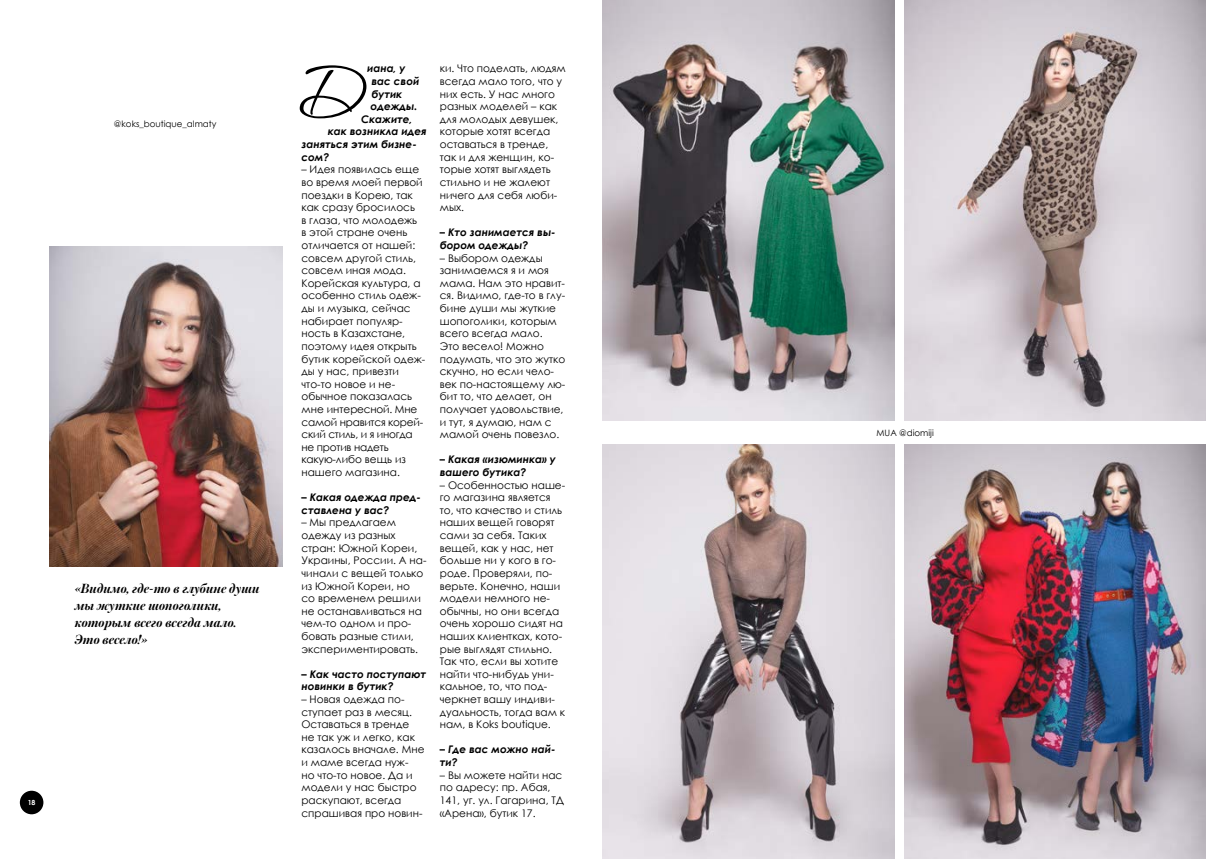
<style>
.page{position:relative;width:1206px;height:859px;background:#fff}
.page>*{position:absolute;margin:0;border:0;box-sizing:border-box;transform-origin:0 0}
.t1{font:84.88px "Corinthia";color:#000}
.t2{font:italic 600 14px/16.8px "Austin Cyr";color:#000}
.t3{font:10.5px/12.6px "Century Gothic";color:#000}
.t4{font:italic 700 10.5px/12.6px "Century Gothic";color:#000}
.t5{font:8.75px "Century Gothic";color:#000}
.t6{font:700 7px "Century Gothic";color:#fff}
</style>
<div class="page">
<div style="left:20px;top:790px;width:23px;height:24px;background:#000;border-radius:50%"></div>
<img style="left:50px;top:246px;width:233px;height:320px">
<img style="left:603px;top:0;width:291px;height:420px">
<img style="left:904px;top:0;width:301px;height:420px">
<img style="left:904px;top:444px;width:301px;height:414px">
<img style="left:603px;top:444px;width:291px;height:414px">
<p class="t5" style="left:114px;top:117px;width:104px">@koks_boutique_almaty</p>
<h2 class="t2" style="left:75px;top:579px;width:186px">«Видимо, где-то в глубине души мы жуткие шопоголики, которым всего всегда мало.<br>Это весело!»</h2>
<p class="t6" style="left:28px;top:796px;width:9px">18</p>
<h1 class="t1" style="left:301px;top:50px;width:65px">Д</h1>
<p class="t4" style="left:367px;top:62px;width:40px">иана, у</p>
<p class="t4" style="left:371px;top:74px;width:49px">вас свой</p>
<p class="t4" style="left:371px;top:87px;width:32px">бутик</p>
<p class="t4" style="left:370px;top:100px;width:48px">одежды.</p>
<p class="t4" style="left:361px;top:112px;width:53px">Скажите,</p>
<p class="t4" style="left:328px;top:125px;width:100px">как возникла идея</p>
<p class="t4" style="left:301px;top:137px;width:117px">заняться этим бизне-</p>
<p class="t4" style="left:301px;top:150px;width:29px">сом?</p>
<p class="t3" style="left:301px;top:163px;width:125px">– Идея появилась еще во время моей первой поездки в Корею, так как сразу бросилось<br>в глаза, что молодежь<br>в этой стране очень отличается от нашей: совсем другой стиль, совсем иная мода.<br>Корейская культура, а особенно стиль одеж&shy;ды и музыка, сейчас набирает популяр&shy;ность в Казахстане, поэтому идея открыть бутик корейской одеж&shy;ды у нас, привезти что-то новое и не&shy;обычное показалась мне интересной. Мне самой нравится корей&shy;ский стиль, и я иногда не против надеть какую-либо вещь из нашего магазина.</p>
<p class="t4" style="left:301px;top:490px;width:121px">– Какая одежда пред&shy;ставлена у вас?</p>
<p class="t3" style="left:301px;top:516px;width:127px">– Мы предлагаем одежду из разных стран: Южной Кореи,<br>Украины, России. А на&shy;чинали с вещей только из Южной Кореи, но<br>со временем решили не останавливаться на чем-то одном и про&shy;бовать разные стили, экспериментировать.</p>
<p class="t4" style="left:301px;top:667px;width:126px">– Как часто поступают новинки в бутик?</p>
<p class="t3" style="left:301px;top:692px;width:124px">– Новая одежда по&shy;ступает раз в месяц.<br>Оставаться в тренде не так уж и легко, как казалось вначале. Мне и маме всегда нуж-<br>но что-то новое. Да и модели у нас быстро раскупают, всегда спрашивая про новин-</p>
<p class="t3" style="left:440px;top:62px;width:127px">ки. Что поделать, людям всегда мало того, что у них есть. У нас много разных моделей – как для молодых девушек, которые хотят всегда оставаться в тренде, так и для женщин, ко&shy;торые хотят выглядеть стильно и не жалеют ничего для себя люби&shy;мых.</p>
<p class="t4" style="left:440px;top:226px;width:117px">– Кто занимается вы&shy;бором одежды?</p>
<p class="t3" style="left:440px;top:251px;width:127px">– Выбором одежды занимаемся я и моя мама. Нам это нравит&shy;ся. Видимо, где-то в глу&shy;бине души мы жуткие шопоголики, которым всего всегда мало.<br>Это весело! Можно подумать, что это жутко скучно, но если чело&shy;век по-настоящему лю&shy;бит то, что делает, он получает удовольствие, и тут, я думаю, нам с мамой очень повезло.</p>
<p class="t4" style="left:440px;top:452px;width:117px">– Какая «изюминка» у вашего бутика?</p>
<p class="t3" style="left:440px;top:478px;width:127px">– Особенностью наше&shy;го магазина является то, что качество и стиль наших вещей говорят сами за себя. Таких вещей, как у нас, нет больше ни у кого в го&shy;роде. Проверяли, по&shy;верьте. Конечно, наши модели немного не&shy;обычны, но они всегда очень хорошо сидят на наших клиентках, кото&shy;рые выглядят стильно.<br>Так что, если вы хотите найти что-нибудь уни&shy;кальное, то, что под&shy;черкнет вашу индиви&shy;дуальность, тогда вам к нам, в Koks boutique.</p>
<p class="t4" style="left:440px;top:742px;width:117px">– Где вас можно най&shy;ти?</p>
<p class="t3" style="left:440px;top:768px;width:125px">– Вы можете найти нас по адресу: пр. Абая,<br>141, уг. ул. Гагарина, ТД «Арена», бутик 17.</p>
<p class="t5" style="left:876px;top:426px;width:59px">MUA @diomiji</p>
</div>
